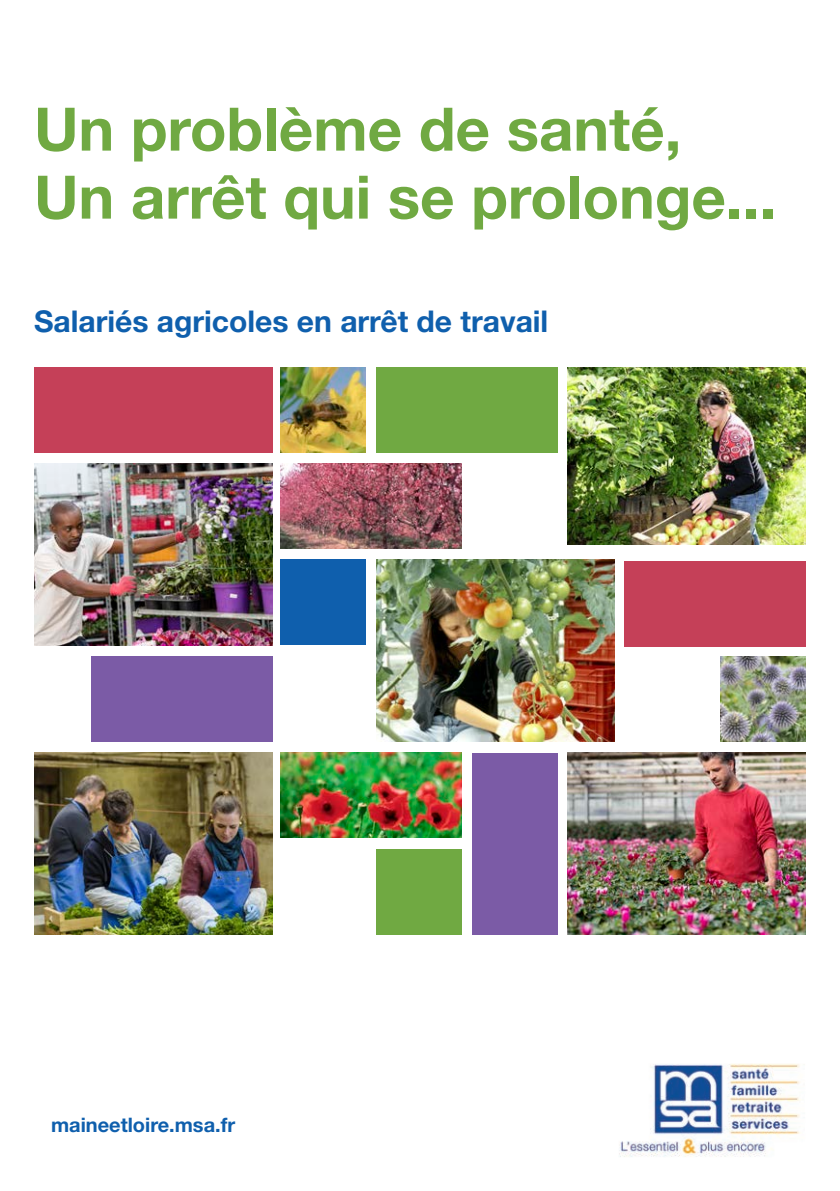
<style>
.page{position:relative;width:840px;height:1191px;background:#fff}
.page>*{position:absolute;margin:0;border:0;box-sizing:border-box;transform-origin:0 0}
.Titre1{font:700 60px "Helvetica Neue LT Std";color:#70a942}
.SousTitre{font:700 30px "Helvetica Neue LT Std";color:#0f5fad}
.Site_MSA_FR{font:700 20px "Helvetica Neue LT Std";color:#0f5fad}
</style>
<div class="page">
<img style="left:376px;top:560px;width:238px;height:181px">
<img style="left:567px;top:753px;width:238px;height:181px">
<img style="left:567px;top:367px;width:238px;height:177px">
<img style="left:280px;top:753px;width:181px;height:85px">
<img style="left:34px;top:463px;width:238px;height:182px">
<img style="left:34px;top:753px;width:238px;height:181px">
<img style="left:280px;top:367px;width:85px;height:85px">
<div style="left:34px;top:367px;width:238px;height:85px;background:#c54058"></div>
<div style="left:376px;top:367px;width:181px;height:85px;background:#70a942"></div>
<img style="left:280px;top:463px;width:181px;height:86px">
<div style="left:624px;top:561px;width:181px;height:85px;background:#c54058"></div>
<div style="left:376px;top:849px;width:85px;height:85px;background:#70a942"></div>
<div style="left:280px;top:560px;width:85px;height:85px;background:#0f5fad"></div>
<img style="left:720px;top:656px;width:85px;height:85px">
<div style="left:472px;top:753px;width:85px;height:181px;background:#7b5ba6"></div>
<div style="left:91px;top:656px;width:181px;height:85px;background:#7b5ba6"></div>
<img style="left:619px;top:1063px;width:181px;height:94px">
<p class="Titre1" style="left:34px;top:92px;width:648px">Un problème de santé,</p>
<p class="Titre1" style="left:34px;top:160px;width:743px">Un arrêt qui se prolonge...</p>
<p class="SousTitre" style="left:34px;top:302px;width:515px">Salariés agricoles en arrêt de travail</p>
<p class="Site_MSA_FR" style="left:51px;top:1112px;width:185px">maineetloire.msa.fr</p>
</div>
